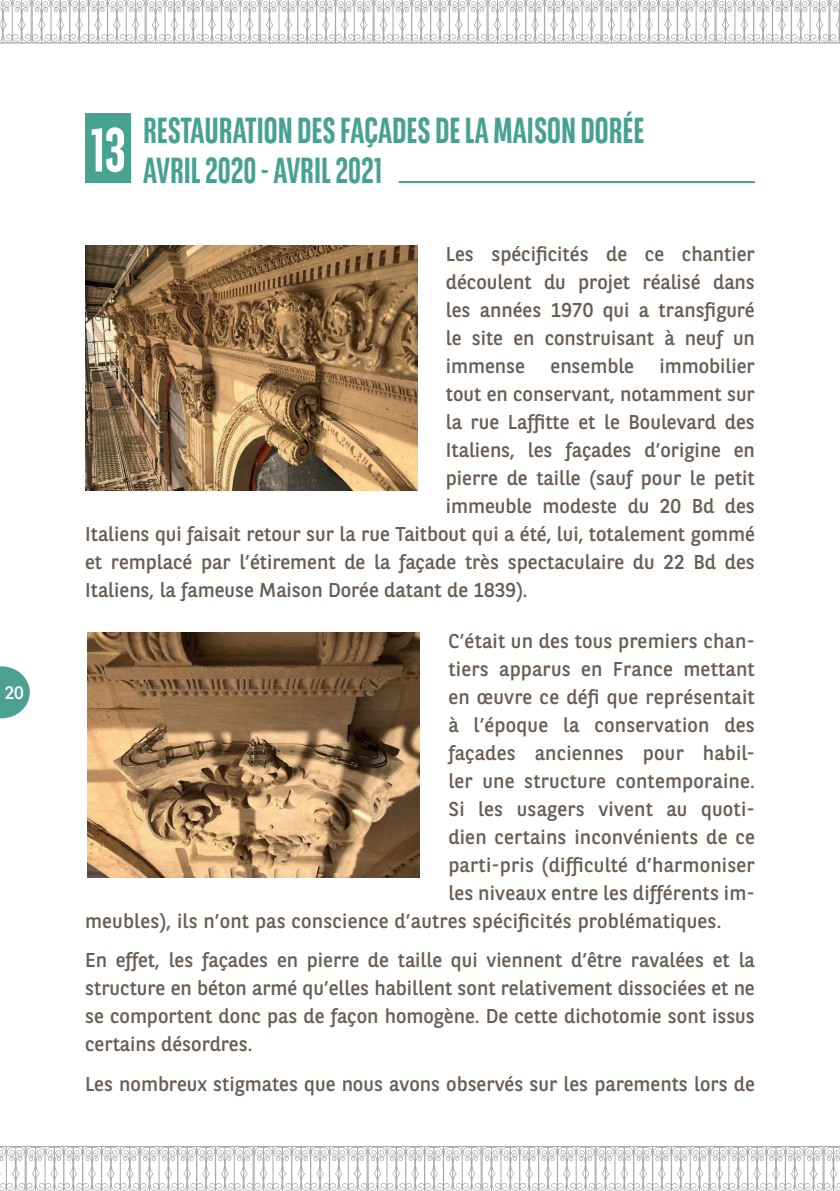
<style>
.page{position:relative;width:840px;height:1191px;background:#fff}
.page>*{position:absolute;margin:0;border:0;box-sizing:border-box;transform-origin:0 0}
.t1{font:700 62px "BNPP Sans Condensed";color:#fff}
.t2{font:700 36px/40px "BNPP Sans Condensed";color:#46a28f}
.t3{font:20px/28px "BNPP Sans";color:#6a5e54;text-align:justify}
.t4{font:18px "BNPP Sans";color:#fff}
</style>
<div class="page">
<svg style="left:0;top:666px;width:30px;height:52px"></svg>
<svg style="left:0;top:0;width:839px;height:44px"></svg>
<svg style="left:0;top:1146px;width:839px;height:45px"></svg>
<div style="left:85px;top:113px;width:46px;height:70px;background:#47a28f"></div>
<hr style="left:398px;top:181px;width:356px;height:2px;background:#47a28f">
<img style="left:85px;top:246px;width:332px;height:245px">
<img style="left:88px;top:632px;width:332px;height:245px">
<p class="t4" style="left:5px;top:680px;width:21px">20</p>
<h1 class="t1" style="left:90px;top:114px;width:37px">13</h1>
<h2 class="t2" style="left:143px;top:110px;width:502px">RESTAURATION DES FAÇADES DE LA MAISON DORÉE<br>AVRIL 2020 - AVRIL 2021</h2>
<p class="t3" style="left:445px;top:239px;width:310px">Les spécificités de ce chantier découlent du projet réalisé dans les années 1970 qui a transfiguré le site en construisant à neuf un immense</p>
<p class="t3" style="left:550px;top:351px;width:85px">ensemble</p>
<p class="t3" style="left:659px;top:351px;width:97px">immobilier</p>
<p class="t3" style="left:445px;top:379px;width:310px">tout en conservant, notamment sur</p>
<p class="t3" style="left:445px;top:407px;width:310px">la rue Laffitte et le Boulevard des</p>
<p class="t3" style="left:445px;top:435px;width:310px">Italiens, les façades d’origine en</p>
<p class="t3" style="left:445px;top:463px;width:310px">pierre de taille (sauf pour le petit</p>
<p class="t3" style="left:445px;top:491px;width:310px">immeuble modeste du 20 Bd des</p>
<p class="t3" style="left:85px;top:519px;width:670px">Italiens qui faisait retour sur la rue Taitbout qui a été, lui, totalement gommé</p>
<p class="t3" style="left:85px;top:547px;width:671px">et remplacé par l’étirement de la façade très spectaculaire du 22 Bd des</p>
<p class="t3" style="left:85px;top:575px;width:444px">Italiens, la fameuse Maison Dorée datant de 1839).</p>
<p class="t3" style="left:448px;top:626px;width:308px">C’était un des tous premiers chan-</p>
<p class="t3" style="left:448px;top:654px;width:308px">tiers apparus en France mettant</p>
<p class="t3" style="left:448px;top:682px;width:308px">en œuvre ce défi que représentait</p>
<p class="t3" style="left:448px;top:710px;width:308px">à l’époque la conservation des</p>
<p class="t3" style="left:448px;top:738px;width:308px">façades anciennes pour habil-</p>
<p class="t3" style="left:448px;top:766px;width:308px">ler une structure contemporaine.</p>
<p class="t3" style="left:448px;top:794px;width:308px">Si les usagers vivent au quoti-</p>
<p class="t3" style="left:448px;top:822px;width:308px">dien certains inconvénients de ce</p>
<p class="t3" style="left:448px;top:850px;width:308px">parti-pris (difficulté d’harmoniser</p>
<p class="t3" style="left:448px;top:878px;width:308px">les niveaux entre les différents im-</p>
<p class="t3" style="left:85px;top:906px;width:637px">meubles), ils n’ont pas conscience d’autres spécificités problématiques.</p>
<p class="t3" style="left:85px;top:945px;width:671px">En effet, les façades en pierre de taille qui viennent d’être ravalées et la structure en béton armé qu’elles habillent sont relativement dissociées et ne se comportent donc pas de façon homogène. De cette dichotomie sont issus certains désordres.</p>
<p class="t3" style="left:85px;top:1068px;width:671px">Les nombreux stigmates que nous avons observés sur les parements lors de</p>
</div>
